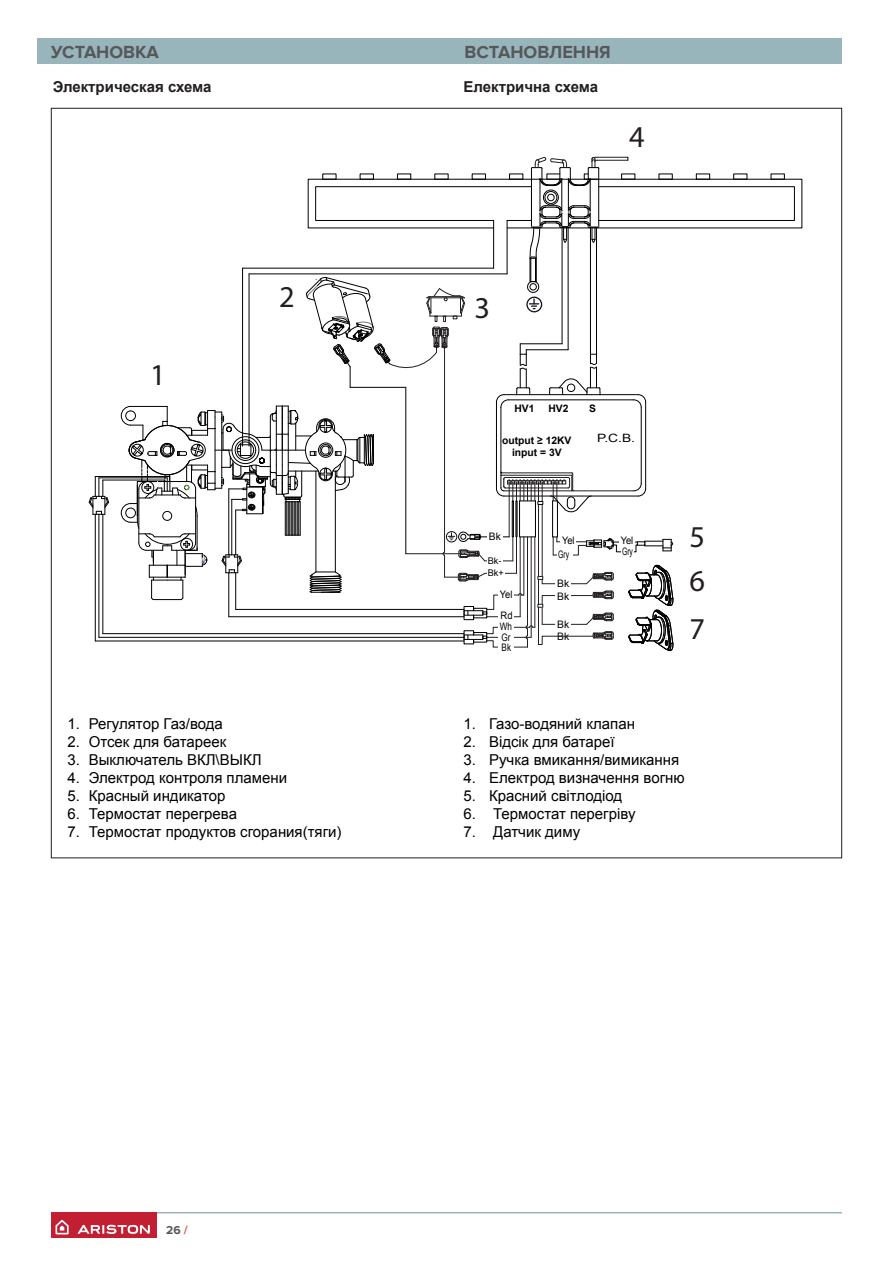
<style>
.page{position:relative;width:893px;height:1263px;background:#fff}
.page>*{position:absolute;margin:0;border:0;box-sizing:border-box;transform-origin:0 0}
.t1{font:30.3px/44.4px "Myriad Pro";color:#231f20}
.t2{font:700 18px "Proxima Nova";color:#57585a}
.t3{font:15px "Arial";color:#000}
.t4{font:700 15px "Arial";color:#231f20}
.t5{font:700 12px "Proxima Nova";color:#57585a}
.t6{font:11.55px "Arial";color:#000001;scale:1.2 1}
.t7{font:700 10.35px/12.5px "Arial";color:#000001;text-align:center}
.t8{font:10.35px/11.6px "Arial";color:#000001;scale:.91 1}
.t9{font:10.35px/12.6px "Arial";color:#000001}
.t10{font:10.35px "Arial";color:#000001;scale:.66 1}
.t11{font:10.35px/10.5px "Arial";color:#000001;scale:.79 1}
.t12{font:9.15px/12.5px "Arial";color:#000001}
.s1{color:#d55541}
</style>
<div class="page">
<hr style="left:51px;top:1212px;width:791px;height:1px;background:#99b5bc">
<div style="left:51px;top:1212px;width:106px;height:26px;background:#c31f33"></div>
<svg style="left:56px;top:1220px;width:13px;height:14px"></svg>
<svg style="left:77px;top:1225px;width:73px;height:9px"></svg>
<div style="left:38px;top:38px;width:804px;height:26px;background:#99b5bc"></div>
<hr style="left:103px;top:480px;width:61px;height:1px;background:#000001">
<hr style="left:99px;top:478px;width:68px;height:1px;background:#000001">
<hr style="left:95px;top:476px;width:75px;height:1px;background:#000001">
<hr style="left:103px;top:633px;width:361px;height:1px;background:#000001">
<hr style="left:99px;top:637px;width:365px;height:1px;background:#000001">
<hr style="left:95px;top:641px;width:369px;height:1px;background:#000001">
<hr style="left:103px;top:514px;width:1px;height:120px;background:#000001">
<hr style="left:99px;top:514px;width:1px;height:123px;background:#000001">
<hr style="left:95px;top:514px;width:1px;height:127px;background:#000001">
<svg style="left:88px;top:476px;width:21px;height:39px"></svg>
<svg style="left:121px;top:156px;width:681px;height:495px"></svg>
<p class="t2" style="left:51px;top:42px;width:109px">УСТАНОВКА</p>
<p class="t2" style="left:464px;top:42px;width:148px">ВСТАНОВЛЕННЯ</p>
<p class="t4" style="left:53px;top:77px;width:160px">Электрическая схема</p>
<p class="t4" style="left:463px;top:77px;width:136px">Електрична схема</p>
<h1 class="t1" style="left:629px;top:115px;width:17px">4</h1>
<h1 class="t1" style="left:150px;top:353px;width:17px">1</h1>
<h1 class="t1" style="left:279px;top:275px;width:17px">2</h1>
<h1 class="t1" style="left:475px;top:286px;width:17px">3</h1>
<p class="t3" style="left:68px;top:714px;width:157px">1. Регулятор Газ/вода</p>
<p class="t3" style="left:68px;top:732px;width:160px">2. Отсек для батареек</p>
<p class="t3" style="left:68px;top:750px;width:196px">3. Выключатель ВКЛ\ВЫКЛ</p>
<p class="t3" style="left:68px;top:768px;width:221px">4. Электрод контроля пламени</p>
<p class="t3" style="left:68px;top:786px;width:159px">5. Красный индикатор</p>
<p class="t3" style="left:68px;top:804px;width:171px">6. Термостат перегрева</p>
<p class="t3" style="left:68px;top:822px;width:276px">7. Термостат продуктов сгорания(тяги)</p>
<p class="t7" style="left:548px;top:402px;width:22px">HV2</p>
<p class="t7" style="left:589px;top:402px;width:8px">S</p>
<p class="t7" style="left:514px;top:402px;width:22px">HV1</p>
<p class="t7" style="left:502px;top:434px;width:71px">output ≥ 12KV input = 3V</p>
<p class="t6" style="left:597px;top:431px;width:33px">P.C.B.</p>
<p class="t9" style="left:489px;top:530px;width:14px">Bk</p>
<p class="t12" style="left:488px;top:554px;width:18px">Bk-<br>Bk+</p>
<p class="t8" style="left:500px;top:588px;width:15px">Yel</p>
<p class="t8" style="left:500px;top:610px;width:16px">Rd<br>Wh</p>
<p class="t11" style="left:502px;top:632px;width:14px">Gr<br>Bk</p>
<p class="t8" style="left:562px;top:535px;width:15px">Yel</p>
<p class="t8" style="left:621px;top:535px;width:15px">Yel</p>
<p class="t10" style="left:558px;top:548px;width:18px">Gry</p>
<p class="t10" style="left:622px;top:545px;width:18px">Gry</p>
<p class="t9" style="left:557px;top:577px;width:14px">Bk<br>Bk</p>
<p class="t9" style="left:557px;top:618px;width:14px">Bk<br>Bk</p>
<h1 class="t1" style="left:690px;top:515px;width:17px">5<br>6</h1>
<h1 class="t1" style="left:690px;top:607px;width:17px">7</h1>
<p class="t3" style="left:463px;top:714px;width:173px">1. Газо-водяний клапан</p>
<p class="t3" style="left:463px;top:732px;width:153px">2. Відсік для батареї</p>
<p class="t3" style="left:463px;top:750px;width:217px">3. Ручка вмикання/вимикання</p>
<p class="t3" style="left:463px;top:768px;width:223px">4. Електрод визначення вогню</p>
<p class="t3" style="left:463px;top:786px;width:160px">5. Красний світлодіод</p>
<p class="t3" style="left:463px;top:804px;width:174px">6. Термостат перегріву</p>
<p class="t3" style="left:463px;top:822px;width:118px">7. Датчик диму</p>
<p class="t5" style="left:166px;top:1223px;width:23px">26 <span class="s1">/</span></p>
</div>
